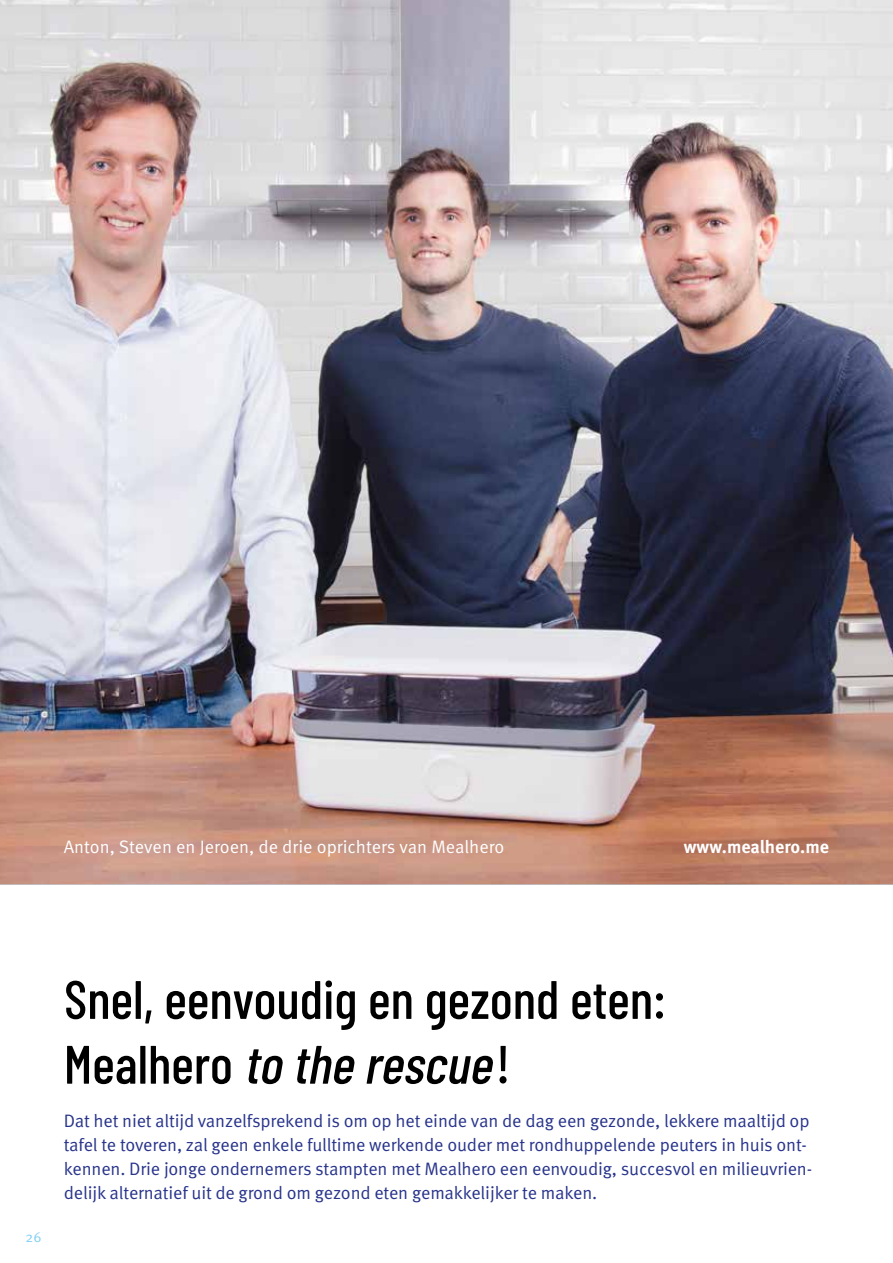
<style>
.page{position:relative;width:893px;height:1263px;background:#fff}
.page>*{position:absolute;margin:0;border:0;box-sizing:border-box;transform-origin:0 0}
.t1{font:500 54px/64.8px "Barlow Condensed";color:#000}
.t2{font:18px/24px "Meta OT Norm";letter-spacing:-.01em;color:#28348b}
.t3{font:18px "Meta OT Norm";color:#fff}
.t4{font:700 18px "Meta OT";color:#fff}
.t5{font:14.25px "Meta OT Norm";color:#83d0f5}
.s1{font-style:italic}
</style>
<div class="page">
<img style="left:0;top:0;width:893px;height:884px">
<p class="t3" style="left:64px;top:836px;width:442px">Anton, Steven en Jeroen, de drie oprichters van Mealhero</p>
<p class="t4" style="left:684px;top:835px;width:147px">www.mealhero.me</p>
<p class="t5" style="left:26px;top:1228px;width:18px">26</p>
<h1 class="t1" style="left:64px;top:966px;width:603px">Snel, eenvoudig en gezond eten:<br>M e a l h e r o <span class="s1">to the rescue</span> !</h1>
<p class="t2" style="left:64px;top:1109px;width:750px">Dat het niet altijd vanzelfsprekend is om op het einde van de dag een gezonde, lekkere maaltijd op tafel te toveren, zal geen enkele fulltime werkende ouder met rondhuppelende peuters in huis ont&shy;kennen. Drie jonge ondernemers stampten met Mealhero een eenvoudig, succesvol en milieuvrien&shy;delijk alternatief uit de grond om gezond eten gemakkelijker te maken.</p>
</div>
